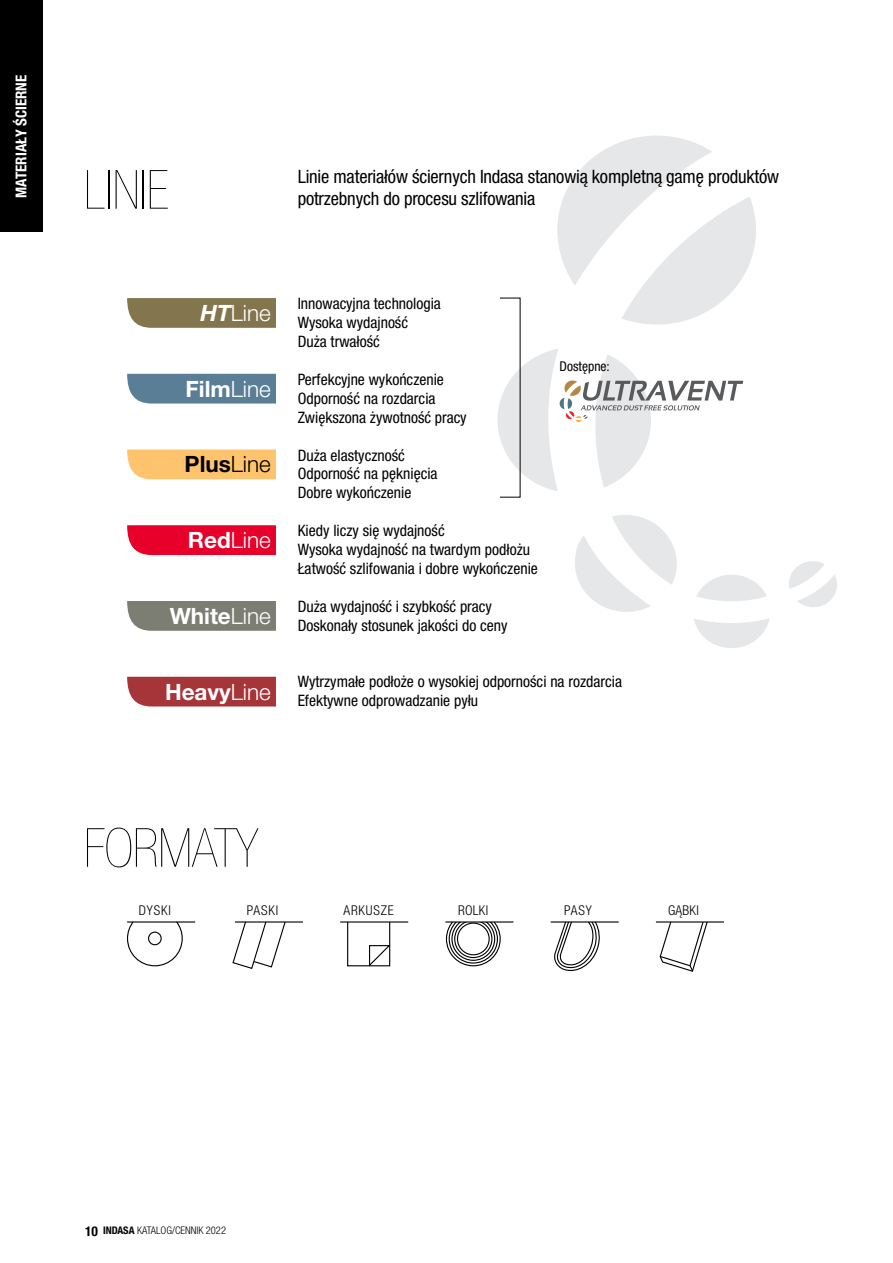
<style>
.page{position:relative;width:893px;height:1263px;background:#fff}
.page>*{position:absolute;margin:0;border:0;box-sizing:border-box;transform-origin:0 0}
.t1{font:200 condensed 54px "Helvetica Neue LT Pro";letter-spacing:-.01em;color:#000}
.t2{font:700 22.5px "Helvetica Neue LT Pro";color:#fff}
.t3{font:300 22.5px "Helvetica Neue LTW1 G";color:#fff}
.t4{font:700 22.5px "Helvetica Neue LT Pro";color:#000}
.t5{font:condensed 18.45px/22.2px "Helvetica Neue LT Pro";letter-spacing:-.01em;color:#000}
.t6{font:condensed 15.75px/18.9px "Helvetica Neue LT Pro";color:#000}
.t7{font:700 condensed 15px "Helvetica Neue LT Pro";color:#fff}
.t8{font:300 condensed 13.5px "Helvetica Neue LT Pro";letter-spacing:.06em;color:#000}
.t9{font:condensed 13.5px "Helvetica Neue LT Pro";color:#000}
.t10{font:300 condensed 10.5px "Helvetica Neue LT Pro";color:#000}
.s1{font-weight:700;font-style:italic}
.s2{font-family:"Helvetica Neue LTW1 G";font-weight:300}
.s3{font-family:"Helvetica Neue LT Pro";font-weight:700}
.s4{font-weight:700;font-size:13.5px}
.s5{font-weight:700}
</style>
<div class="page">
<div style="left:0;top:0;width:43px;height:232px;background:#000"></div>
<div style="left:347px;top:910px;width:43px;height:56px;border:1px solid #000"></div>
<svg style="left:368px;top:944px;width:23px;height:23px"></svg>
<div style="left:341px;top:905px;width:55px;height:17px;background:#fff"></div>
<hr style="left:340px;top:921px;width:68px;height:1px;background:#000">
<div style="left:127px;top:374px;width:149px;height:30px;background:#597e96"></div>
<div style="left:127px;top:449px;width:149px;height:30px;background:#fec46d"></div>
<svg style="left:557px;top:136px;width:199px;height:189px"></svg>
<svg style="left:575px;top:515px;width:102px;height:97px"></svg>
<svg style="left:697px;top:575px;width:70px;height:26px"></svg>
<svg style="left:694px;top:619px;width:75px;height:29px"></svg>
<svg style="left:789px;top:561px;width:48px;height:46px"></svg>
<div style="left:127px;top:298px;width:149px;height:30px;background:#83754e"></div>
<div style="left:127px;top:525px;width:149px;height:30px;background:#e8002a"></div>
<div style="left:127px;top:601px;width:149px;height:30px;background:#7c7e74"></div>
<div style="left:127px;top:677px;width:149px;height:29px;background:#a6353a"></div>
<svg style="left:497px;top:349px;width:246px;height:142px"></svg>
<hr style="left:127px;top:921px;width:68px;height:1px;background:#000">
<svg style="left:127px;top:921px;width:56px;height:46px"></svg>
<div style="left:148px;top:931px;width:14px;height:14px;border:1px solid #000;border-radius:50%"></div>
<hr style="left:235px;top:921px;width:68px;height:1px;background:#000">
<svg style="left:232px;top:921px;width:54px;height:48px"></svg>
<div style="left:446px;top:911px;width:55px;height:55px;border:1px solid #000;border-radius:50%"></div>
<div style="left:449px;top:914px;width:49px;height:49px;border:1px solid #000;border-radius:50%"></div>
<div style="left:451px;top:917px;width:44px;height:44px;border:1px solid #000;border-radius:50%"></div>
<div style="left:454px;top:920px;width:38px;height:38px;border:1px solid #000;border-radius:50%"></div>
<div style="left:457px;top:922px;width:33px;height:33px;border:1px solid #000;border-radius:50%"></div>
<div style="left:445px;top:905px;width:56px;height:17px;background:#fff"></div>
<hr style="left:445px;top:921px;width:68px;height:1px;background:#000">
<hr style="left:551px;top:921px;width:68px;height:1px;background:#000">
<svg style="left:552px;top:921px;width:50px;height:51px"></svg>
<hr style="left:656px;top:921px;width:68px;height:1px;background:#000">
<svg style="left:659px;top:921px;width:49px;height:51px"></svg>
<p class="t7" style="left:12px;top:198px;width:125px;rotate:-90deg">MATERIAŁY ŚCIERNE</p>
<h1 class="t1" style="left:84px;top:160px;width:86px">LINIE</h1>
<p class="t5" style="left:298px;top:166px;width:483px">Linie materiałów ściernych Indasa stanowią kompletną gamę produktów potrzebnych do procesu szlifowania</p>
<h2 class="t3" style="left:200px;top:299px;width:72px"><span class="s1">HT</span>Line</h2>
<h2 class="t2" style="left:186px;top:375px;width:87px">Film<span class="s2">Line</span></h2>
<h2 class="t4" style="left:185px;top:450px;width:88px">Plus<span class="s2">Line</span></h2>
<h2 class="t3" style="left:188px;top:526px;width:84px"><span class="s3">Red</span>Line</h2>
<h2 class="t2" style="left:170px;top:602px;width:103px">White<span class="s2">Line</span></h2>
<h2 class="t2" style="left:165px;top:678px;width:107px">Heavy<span class="s2">Line</span></h2>
<p class="t6" style="left:298px;top:294px;width:145px">Innowacyjna technologia<br>Wysoka wydajność<br>Duża trwałość</p>
<p class="t6" style="left:298px;top:370px;width:171px">Perfekcyjne wykończenie<br>Odporność na rozdarcia<br>Zwiększona żywotność pracy</p>
<p class="t6" style="left:298px;top:445px;width:141px">Duża elastyczność<br>Odporność na pęknięcia<br>Dobre wykończenie</p>
<p class="t6" style="left:298px;top:521px;width:242px">Kiedy liczy się wydajność<br>Wysoka wydajność na twardym podłożu<br>Łatwość szlifowania i dobre wykończenie</p>
<p class="t6" style="left:298px;top:597px;width:211px">Duża wydajność i szybkość pracy<br>Doskonały stosunek jakości do ceny</p>
<p class="t9" style="left:560px;top:359px;width:52px">Dostępne:</p>
<p class="t6" style="left:298px;top:672px;width:326px">Wytrzymałe podłoże o wysokiej odporności na rozdarcia<br>Efektywne odprowadzanie pyłu</p>
<h1 class="t1" style="left:84px;top:818px;width:176px">FORMATY</h1>
<p class="t8" style="left:139px;top:902px;width:33px">DYSKI</p>
<p class="t8" style="left:247px;top:902px;width:33px">PASKI</p>
<p class="t8" style="left:458px;top:902px;width:32px">ROLKI</p>
<p class="t8" style="left:564px;top:902px;width:29px">PASY</p>
<p class="t8" style="left:668px;top:902px;width:32px">GĄBKI</p>
<p class="t8" style="left:344px;top:902px;width:52px">ARKUSZE</p>
<p class="t10" style="left:85px;top:1224px;width:143px"><span class="s4">10</span> <span class="s5">INDASA</span> KATALOG/CENNIK 2022</p>
</div>
